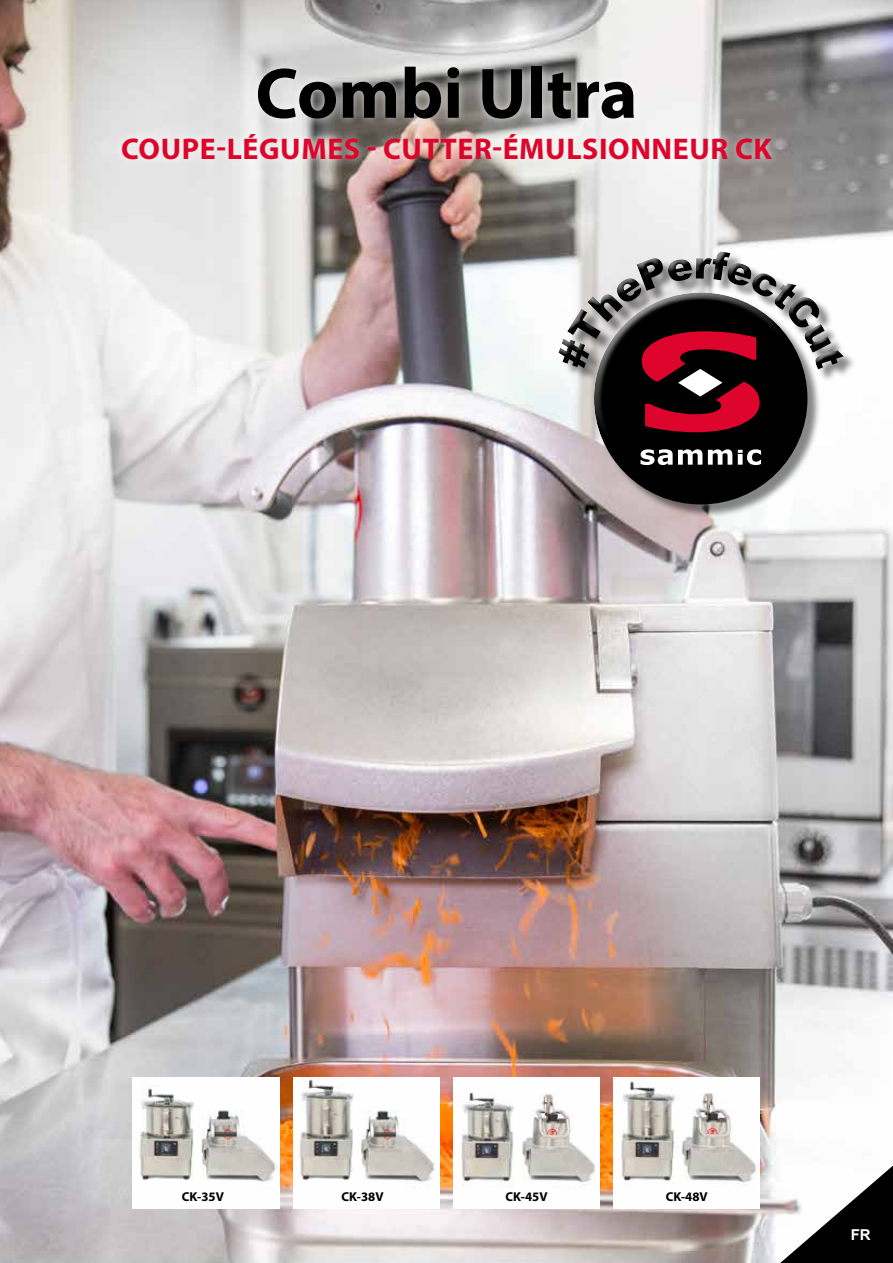
<style>
.page{position:relative;width:893px;height:1263px;background:#fff}
.page>*{position:absolute;margin:0;border:0;box-sizing:border-box;transform-origin:0 0}
.t1{font:700 72px "Myriad Pro";color:#000}
.t2{font:700 30px "Myriad Pro";letter-spacing:.02em;color:#dd052b}
.t3{font:700 15px "Arial";color:#fff}
.t4{font:700 12.9px "Myriad Pro";color:#000}
</style>
<div class="page">
<img style="left:0;top:0;width:893px;height:1263px">
<div style="left:248px;top:57px;width:395px;height:71px;background:#fff;opacity:.75"></div>
<div style="left:113px;top:124px;width:667px;height:44px;background:#fff;opacity:.75"></div>
<svg style="left:780px;top:1165px;width:113px;height:98px"></svg>
<div style="left:133px;top:1077px;width:146px;height:132px;background:#fff"></div>
<img style="left:139px;top:1086px;width:137px;height:96px">
<div style="left:293px;top:1077px;width:147px;height:132px;background:#fff"></div>
<img style="left:299px;top:1079px;width:136px;height:103px">
<div style="left:453px;top:1077px;width:147px;height:132px;background:#fff"></div>
<img style="left:461px;top:1092px;width:134px;height:95px">
<div style="left:613px;top:1077px;width:147px;height:132px;background:#fff"></div>
<img style="left:621px;top:1081px;width:135px;height:103px">
<div style="left:561px;top:254px;width:297px;height:265px;background:#000;opacity:.47"></div>
<div style="left:553px;top:250px;width:292px;height:257px;background:#000;opacity:.75"></div>
<h1 class="t1" style="left:255px;top:47px;width:384px">Combi Ultra</h1>
<p class="t2" style="left:121px;top:129px;width:652px">COUPE-LÉGUMES - CUTTER-ÉMULSIONNEUR CK</p>
<p class="t4" style="left:182px;top:1189px;width:43px">CK-35V</p>
<p class="t4" style="left:342px;top:1189px;width:43px">CK-38V</p>
<p class="t4" style="left:506px;top:1189px;width:43px">CK-45V</p>
<p class="t4" style="left:666px;top:1189px;width:43px">CK-48V</p>
<p class="t3" style="left:851px;top:1224px;width:21px">FR</p>
</div>
